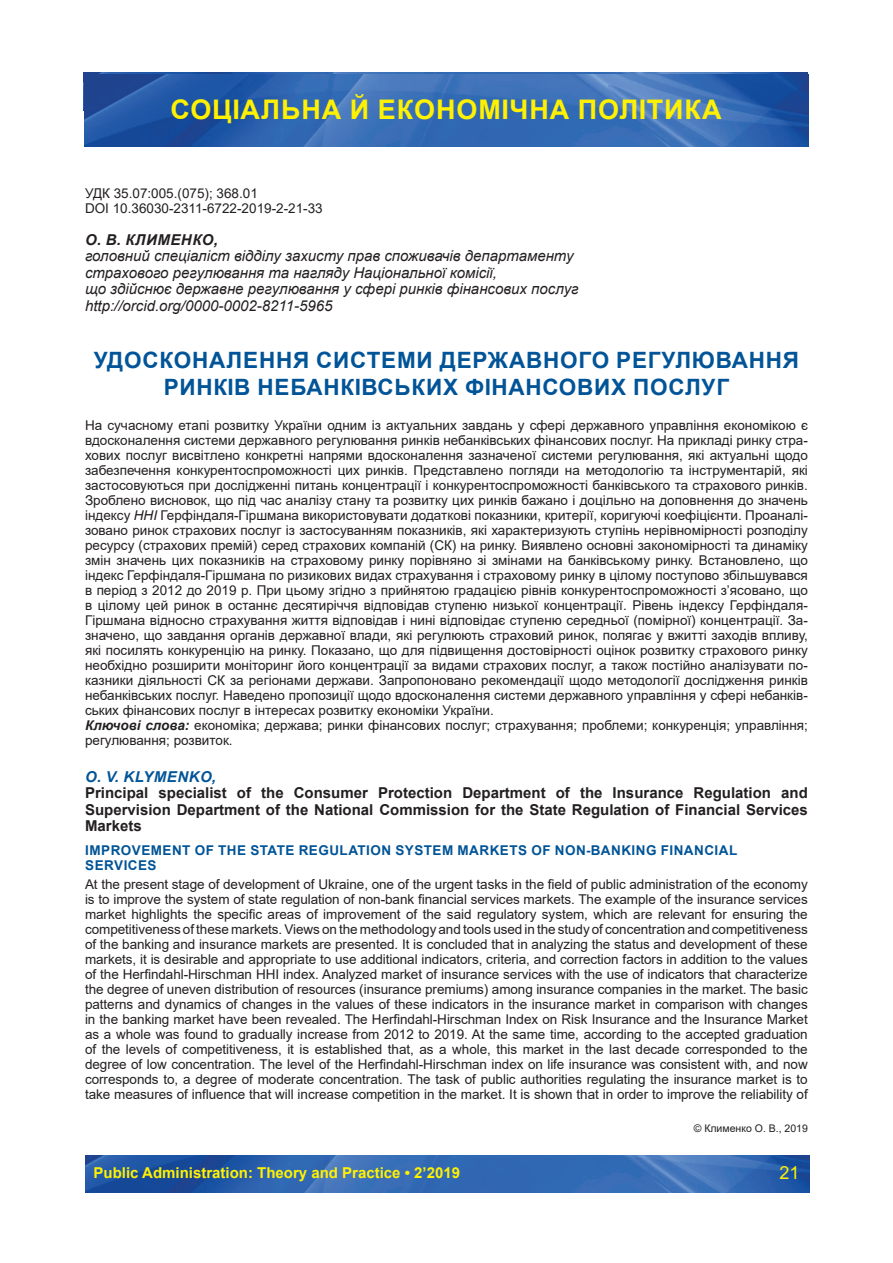
<style>
.page{position:relative;width:893px;height:1263px;background:#fff}
.page>*{position:absolute;margin:0;border:0;box-sizing:border-box;transform-origin:0 0}
.t1{font:700 27px "Arial";letter-spacing:.035em;color:#fff101}
.t2{font:700 22.5px/27px "Arial";letter-spacing:.035em;color:#015497;text-align:center}
.t3{font:18px "Arial";color:#fff101}
.t4{font:italic 15px/16.5px "Arial";color:#231f20}
.t5{font:700 15px/16.5px "Arial";color:#231f20;text-align:justify}
.t6{font:700 15px "Arial";color:#fff101}
.t7{font:italic 700 15px "Arial";letter-spacing:.035em;color:#231f20}
.t8{font:italic 700 15px "Arial";letter-spacing:.035em;color:#015497}
.t9{font:13.5px/15px "Arial";color:#231f20}
.t10{font:700 13.5px/15px "Arial";letter-spacing:.035em;color:#015497}
.t11{font:10.5px "Arial";color:#231f20}
.s1{font-style:italic}
.s2{font-weight:700;font-style:italic}
</style>
<div class="page">
<img style="left:85px;top:1155px;width:724px;height:37px">
<img style="left:84px;top:73px;width:724px;height:2px">
<img style="left:84px;top:75px;width:724px;height:72px">
<h1 class="t1" style="left:171px;top:90px;width:552px">СОЦІАЛЬНА Й ЕКОНОМІЧНА ПОЛІТИКА</h1>
<p class="t9" style="left:85px;top:186px;width:239px">УДК 35.07:005.(075); 368.01<br>DOI 10.36030-2311-6722-2019-2-21-33</p>
<p class="t7" style="left:85px;top:229px;width:134px">О. В. КЛИМЕНКО,</p>
<p class="t4" style="left:85px;top:248px;width:495px">головний спеціаліст відділу захисту прав споживачів департаменту страхового регулювання та нагляду Національної комісії,<br>що здійснює державне регулювання у сфері ринків фінансових послуг http://orcid.org/0000-0002-8211-5965</p>
<h2 class="t2" style="left:94px;top:347px;width:707px">УДОСКОНАЛЕННЯ СИСТЕМИ ДЕРЖАВНОГО РЕГУЛЮВАННЯ<br>РИНКІВ НЕБАНКІВСЬКИХ ФІНАНСОВИХ ПОСЛУГ</h2>
<p class="t9" style="left:85px;top:418px;width:724px">На сучасному етапі розвитку України одним із актуальних завдань у сфері державного управління економікою є вдосконалення системи державного регулювання ринків небанківських фінансових послуг. На прикладі ринку стра&shy;хових послуг висвітлено конкретні напрями вдосконалення зазначеної системи регулювання, які актуальні щодо забезпечення конкурентоспроможності цих ринків. Представлено погляди на методологію та інструментарій, які застосовуються при дослідженні питань концентрації і конкурентоспроможності банківського та страхового ринків.<br>Зроблено висновок, що під час аналізу стану та розвитку цих ринків бажано і доцільно на доповнення до значень індексу <span class="s1">ННІ</span> Герфіндаля-Гіршмана використовувати додаткові показники, критерії, коригуючі коефіцієнти. Проаналі&shy;зовано ринок страхових послуг із застосуванням показників, які характеризують ступінь нерівномірності розподілу ресурсу (страхових премій) серед страхових компаній (СК) на ринку. Виявлено основні закономірності та динаміку змін значень цих показників на страховому ринку порівняно зі змінами на банківському ринку. Встановлено, що індекс Герфіндаля-Гіршмана по ризикових видах страхування і страховому ринку в цілому поступово збільшувався в період з 2012 до 2019 р. При цьому згідно з прийнятою градацією рівнів конкурентоспроможності з’ясовано, що в цілому цей ринок в останнє десятиріччя відповідав ступеню низької концентрації. Рівень індексу Герфіндаля-Гіршмана відносно страхування життя відповідав і нині відповідає ступеню середньої (помірної) концентрації. За&shy;значено, що завдання органів державної влади, які регулюють страховий ринок, полягає у вжитті заходів впливу, які посилять конкуренцію на ринку. Показано, що для підвищення достовірності оцінок розвитку страхового ринку необхідно розширити моніторинг його концентрації за видами страхових послуг, а також постійно аналізувати по&shy;казники діяльності СК за регіонами держави. Запропоновано рекомендації щодо методології дослідження ринків небанківських послуг. Наведено пропозиції щодо вдосконалення системи державного управління у сфері небанків&shy;ських фінансових послуг в інтересах розвитку економіки України.<br><span class="s2">Ключові слова:</span> економіка; держава; ринки фінансових послуг; страхування; проблеми; конкуренція; управління; регулювання; розвиток.</p>
<p class="t8" style="left:85px;top:766px;width:132px">O. V. KLYMENKO,</p>
<p class="t5" style="left:85px;top:785px;width:724px">Principal specialist of the Consumer Protection Department of the Insurance Regulation and Supervision Department of the National Commission for the State Regulation of Financial Services Markets</p>
<p class="t10" style="left:85px;top:843px;width:654px">IMPROVEMENT OF THE STATE REGULATION SYSTEM MARKETS OF NON-BANKING FINANCIAL<br>SERVICES</p>
<p class="t9" style="left:85px;top:877px;width:724px;text-align:justify">At the present stage of development of Ukraine, one of the urgent tasks in the field of public administration of the economy is to improve the system of state regulation of non-bank financial services markets. The example of the insurance services market highlights the specific areas of improvement of the said regulatory system, which are relevant for ensuring the competitiveness of these markets. Views on the methodology and tools used in the study of concentration and competitiveness of the banking and insurance markets are presented. It is concluded that in analyzing the status and development of these markets, it is desirable and appropriate to use additional indicators, criteria, and correction factors in addition to the values of the Herfindahl-Hirschman HHI index. Analyzed market of insurance services with the use of indicators that characterize the degree of uneven distribution of resources (insurance premiums) among insurance companies in the market. The basic patterns and dynamics of changes in the values of these indicators in the insurance market in comparison with changes in the banking market have been revealed. The Herfindahl-Hirschman Index on Risk Insurance and the Insurance Market as a whole was found to gradually increase from 2012 to 2019. At the same time, according to the accepted graduation of the levels of competitiveness, it is established that, as a whole, this market in the last decade corresponded to the degree of low concentration. The level of the Herfindahl-Hirschman index on life insurance was consistent with, and now corresponds to, a degree of moderate concentration. The task of public authorities regulating the insurance market is to take measures of influence that will increase competition in the market. It is shown that in order to improve the reliability of</p>
<p class="t6" style="left:94px;top:1162px;width:368px">Public Administration: Theory and Practice • 2’2019</p>
<p class="t11" style="left:694px;top:1121px;width:116px">© Клименко О. В., 2019</p>
<h3 class="t3" style="left:779px;top:1160px;width:22px">21</h3>
</div>
